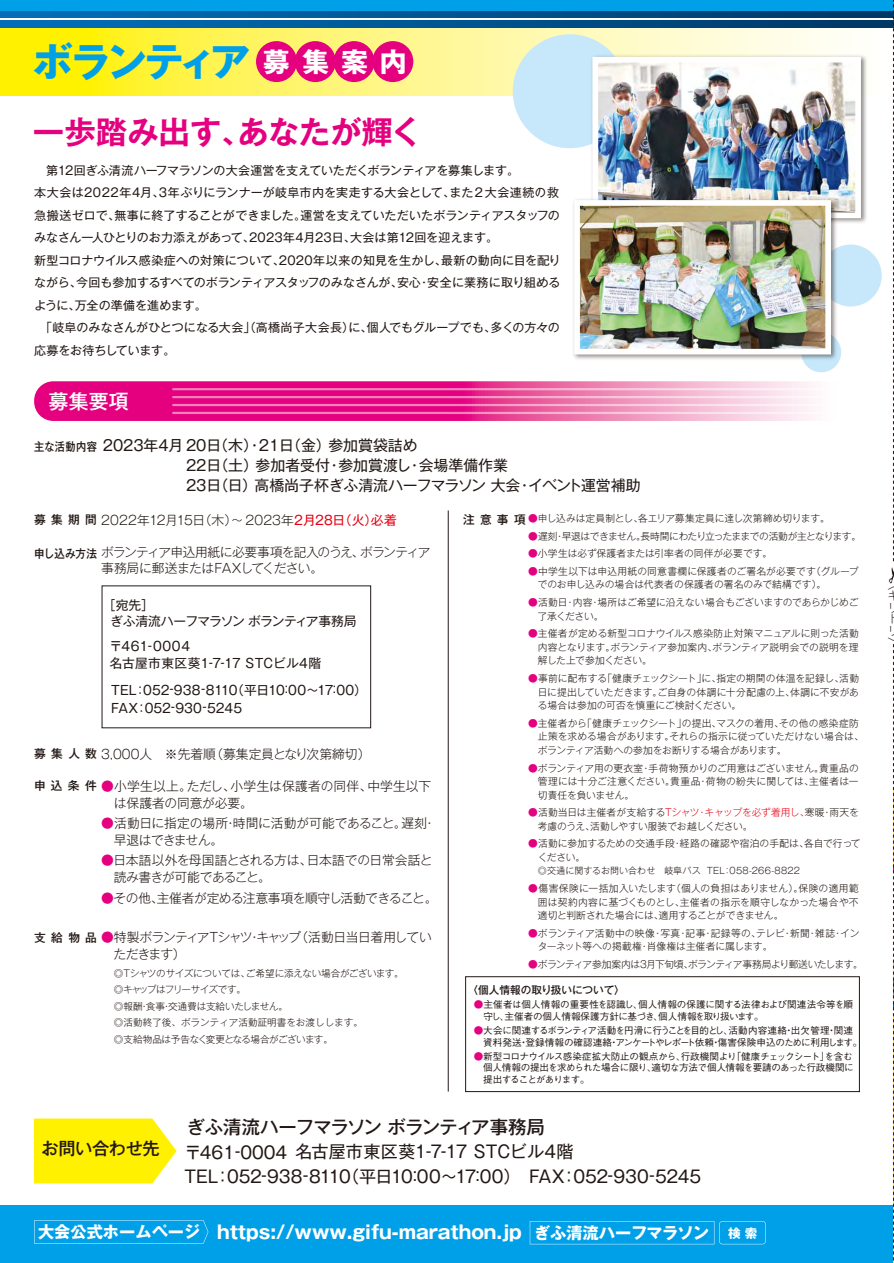
<style>
.page{position:relative;width:894px;height:1263px;background:#fff}
.page>*{position:absolute;margin:0;border:0;box-sizing:border-box;transform-origin:0 0}
.t1{font:700 39.9px "Gothic MB101 Pro";letter-spacing:-.1em;color:#00a0e9}
.t2{font:700 31.5px "Gothic MB101 Pro De";letter-spacing:-.01em;color:#e4007f}
.t3{font:500 19.95px "Gothic MB101 Pro";color:#fff}
.t4{font:700 18.45px "Gothic MB101 Pro";color:#fff}
.t5{font:500 18.45px "Gothic MB101 Pro";letter-spacing:-.04em;color:#221815}
.t6{font:500 17.25px "Gothic MB101 Pro";letter-spacing:-.025em;color:#221815}
.t7{font:17.1px "Gothic MB101 Pro";color:#221815}
.t8{font:14.85px/20.2px "Gothic MB101 Pro";color:#221815}
.t9{font:300 12.75px/17.1px "Gothic MB101 Pro";letter-spacing:-.025em;color:#221815}
.t10{font:300 12.75px "Gothic MB101 Pro";color:#221815}
.t11{font:12.75px/18px "Gothic MB101 Pro";color:#221815}
.t12{font:300 12.75px "Gothic MB101 Pro";letter-spacing:.01em;color:#221815}
.t13{font:300 12.75px "Gothic MB101 Pro";letter-spacing:-.06em;color:#221815}
.t14{font:300 12.75px "Gothic MB101 Pro";letter-spacing:-.05em;color:#221815}
.t15{font:12.75px/16.6px "Gothic MB101 Pro";letter-spacing:.03em;color:#221815}
.t16{font:12.75px/16.5px "Gothic MB101 Pro";letter-spacing:-.035em;color:#221815}
.t17{font:12px/22.5px "Gothic MB101 Pro";letter-spacing:-.005em;color:#221815}
.t18{font:500 11.7px "Gothic MB101 Pro";letter-spacing:.04em;color:#221815;scale:.87 1}
.t19{font:500 11.7px "Gothic MB101 Pro";letter-spacing:.04em;color:#221815}
.t20{font:300 11.55px "Gothic MB101 Pro";color:#221815}
.t21{font:500 10.65px "Gothic MB101 Pro";color:#221815}
.t22{font:300 9.75px/13.5px "Gothic MB101 Pro";letter-spacing:-.005em;color:#221815}
.t23{font:300 9.75px "Gothic MB101 Pro";letter-spacing:-.05em;color:#221815}
.t24{font:500 9.6px "Gothic BBB Pr 6";letter-spacing:-.03em;color:#221815}
.t25{font:500 9.6px/11.6px "Gothic BBB Pr 6";letter-spacing:-.05em;color:#221815}
.t26{font:300 9.6px/16.5px "Gothic MB101 Pro";color:#221815}
.t27{font:500 9.6px "Gothic BBB Pr 6";letter-spacing:-.005em;color:#221815}
.t28{font:300 9.6px "Gothic MB101 Pro";letter-spacing:-.025em;color:#221815}
.t29{font:300 9.6px "Gothic MB101 Pro";letter-spacing:-.1em;color:#221815}
.t30{font:300 9px "Gothic MB101 Pro";letter-spacing:.015em;color:#221815}
.s1{font-size:26.85px;color:#fff}
.s2{font-weight:500;font-size:11.7px}
.s3{font-weight:400;color:#e60012}
.s4{color:#e4007f}
.s5{color:#e60012}
.s6{font-size:16.2px}
.s7{font-size:12.6px}
</style>
<div class="page">
<svg style="left:0;top:28px;width:841px;height:67px;background:#fef355"></svg>
<div style="left:0;top:1205px;width:893px;height:58px;background:#00a0e9"></div>
<div style="left:256px;top:41px;width:41px;height:41px;background:#e4007f;border-radius:50%"></div>
<div style="left:295px;top:41px;width:41px;height:41px;background:#e4007f;border-radius:50%"></div>
<div style="left:333px;top:41px;width:41px;height:41px;background:#e4007f;border-radius:50%"></div>
<div style="left:372px;top:41px;width:41px;height:41px;background:#e4007f;border-radius:50%"></div>
<svg style="left:34px;top:1118px;width:143px;height:65px;background:#fff218"></svg>
<div style="left:465px;top:976px;width:394px;height:116px;border:1px solid #221815"></div>
<hr style="left:448px;top:510px;width:1px;height:581px;background:#221815">
<svg style="left:34px;top:381px;width:781px;height:40px;background:#ea459d"></svg>
<hr style="left:173px;top:388px;width:684px;height:2px;background:#fff">
<hr style="left:173px;top:396px;width:684px;height:2px;background:#fff">
<hr style="left:173px;top:404px;width:684px;height:2px;background:#fff">
<hr style="left:173px;top:412px;width:684px;height:2px;background:#fff">
<div style="left:512px;top:34px;width:114px;height:114px;background:#c7e8fa;border-radius:50%"></div>
<div style="left:819px;top:244px;width:62px;height:62px;background:#c7e8fa;border-radius:50%"></div>
<svg style="left:529px;top:1221px;width:236px;height:23px"></svg>
<svg style="left:34px;top:1220px;width:174px;height:23px"></svg>
<img style="left:538px;top:30px;width:344px;height:261px">
<img style="left:599px;top:64px;width:254px;height:147px">
<div style="left:592px;top:57px;width:268px;height:161px;border:6px solid #fff"></div>
<img style="left:565px;top:181px;width:286px;height:192px">
<img style="left:581px;top:207px;width:243px;height:140px">
<div style="left:574px;top:200px;width:257px;height:154px;border:6px solid #fff"></div>
<div style="left:0;top:11px;width:893px;height:17px;background:linear-gradient(to right,#0370bb,#003866)"></div>
<hr style="left:0;top:19px;width:893px;height:1px;background:#fff">
<div style="left:0;top:0;width:893px;height:11px;background:#00a0e9"></div>
<svg style="left:884px;top:0;width:10px;height:1263px"></svg>
<h1 class="t1" style="left:33px;top:29px;width:375px">ボランティア<span class="s1">募集案内</span></h1>
<h2 class="t2" style="left:33px;top:105px;width:391px">一歩踏み出す、あなたが輝く</h2>
<p class="t17" style="left:34px;top:157px;width:528px">　第12回ぎふ清流ハーフマラソンの大会運営を支えていただくボランティアを募集します。<br>本大会は2022年4月、3年ぶりにランナーが岐阜市内を実走する大会として、また２大会連続の救急搬送ゼロで、無事に終了することができました。運営を支えていただいたボランティアスタッフのみなさん一人ひとりのお力添えがあって、2023年4月23日、大会は第12回を迎えます。<br>新型コロナウイルス感染症への対策について、2020年以来の知見を生かし、最新の動向に目を配りながら、今回も参加するすべてのボランティアスタッフのみなさんが、安心・安全に業務に取り組めるように、万全の準備を進めます。<br>　「岐阜のみなさんがひとつになる大会」（高橋尚子大会長）に、個人でもグループでも、多くの方々の応募をお待ちしています。</p>
<h3 class="t3" style="left:49px;top:385px;width:82px">募集要項</h3>
<h3 class="t8" style="left:186px;top:433px;width:456px;text-indent:-83px">2023年4月 20日（木）・21日（金）参加賞袋詰め<br>22日（土）参加者受付・参加賞渡し・会場準備作業<br>23日（日）高橋尚子杯ぎふ清流ハーフマラソン 大会・イベント運営補助</h3>
<p class="t18" style="left:34px;top:436px;width:74px">主な活動内容</p>
<h3 class="t12" style="left:34px;top:509px;width:364px"><span class="s2">募集期間</span> 2022年12月15日（木）～2023年<span class="s3">2月28日（火）必着</span></h3>
<h3 class="t13" style="left:34px;top:541px;width:398px"><span class="s2">申し込み方法</span>ボランティア申込用紙に必要事項を記入のうえ、ボランティア</h3>
<h3 class="t9" style="left:101px;top:558px;width:224px">事務局に郵送またはFAXしてください。</h3>
<h3 class="t16" style="left:110px;top:595px;width:248px;text-indent:-7px">［宛先］<br>ぎふ清流ハーフマラソン ボランティア事務局</h3>
<h3 class="t15" style="left:110px;top:636px;width:213px">〒461-0004<br>名古屋市東区葵1-7-17 STCビル4階</h3>
<h3 class="t11" style="left:111px;top:679px;width:257px">TEL：052-938-8110（平日10:00～17:00）<br>FAX：052-930-5245</h3>
<h3 class="t10" style="left:34px;top:743px;width:338px"><span class="s2">募集人数</span> 3,000人　※先着順（募集定員となり次第締切）</h3>
<h3 class="t10" style="left:34px;top:775px;width:399px"><span class="s2">申込条件</span> <span class="s4">●</span>小学生以上。ただし、小学生は保護者の同伴、中学生以下</h3>
<h3 class="t10" style="left:114px;top:793px;width:141px">は保護者の同意が必要。</h3>
<h3 class="t9" style="left:114px;top:813px;width:324px;text-indent:-13px"><span class="s4">●</span>活動日に指定の場所・時間に活動が可能であること。遅刻・早退はできません。</h3>
<h3 class="t9" style="left:114px;top:850px;width:320px;text-indent:-13px"><span class="s4">●</span>日本語以外を母国語とされる方は、日本語での日常会話と読み書きが可能であること。</h3>
<h3 class="t9" style="left:101px;top:888px;width:338px"><span class="s4">●</span>その他、主催者が定める注意事項を順守し活動できること。</h3>
<h3 class="t14" style="left:34px;top:926px;width:399px"><span class="s2">支給物品</span> <span class="s4">●</span>特製ボランティアTシャツ・キャップ（活動日当日着用してい</h3>
<h3 class="t9" style="left:113px;top:944px;width:74px">ただきます）</h3>
<p class="t28" style="left:114px;top:965px;width:291px">◎Tシャツのサイズについては、ご希望に添えない場合がございます。</p>
<p class="t26" style="left:114px;top:997px;width:251px">◎報酬・食事・交通費は支給いたしません。<br>◎活動終了後、ボランティア活動証明書をお渡しします。◎支給物品は予告なく変更となる場合がございます。</p>
<p class="t29" style="left:114px;top:982px;width:134px">◎キャップはフリーサイズです。</p>
<p class="t22" style="left:528px;top:510px;width:303px"><span class="s4">●</span>申し込みは定員制とし、各エリア募集定員に達し次第締め切ります。</p>
<p class="t23" style="left:528px;top:528px;width:334px"><span class="s4">●</span>遅刻・早退はできません。長時間にわたり立ったままでの活動が主となります。</p>
<p class="t22" style="left:528px;top:545px;width:246px"><span class="s4">●</span>小学生は必ず保護者または引率者の同伴が必要です。</p>
<p class="t22" style="left:537px;top:563px;width:322px;text-indent:-10px"><span class="s4">●</span>中学生以下は申込用紙の同意書欄に保護者のご署名が必要です（グループでのお申し込みの場合は代表者の保護者の署名のみで結構です）。</p>
<p class="t22" style="left:537px;top:594px;width:322px;text-indent:-10px"><span class="s4">●</span>活動日・内容・場所はご希望に沿えない場合もございますのであらかじめご了承ください。</p>
<p class="t22" style="left:537px;top:625px;width:322px;text-align:justify;text-indent:-10px"><span class="s4">●</span>主催者が定める新型コロナウイルス感染防止対策マニュアルに則った活動内容となります。ボランティア参加案内、ボランティア説明会での説明を理解した上で参加ください。</p>
<p class="t22" style="left:537px;top:670px;width:323px;text-align:justify;text-indent:-10px"><span class="s4">●</span>事前に配布する「健康チェックシート」に、指定の期間の体温を記録し、活動日に提出していただきます。ご自身の体調に十分配慮の上、体調に不安がある場合は参加の可否を慎重にご検討ください。</p>
<p class="t22" style="left:537px;top:715px;width:327px;text-indent:-10px"><span class="s4">●</span>主催者から「健康チェックシート」の提出、マスクの着用、その他の感染症防止策を求める場合があります。それらの指示に従っていただけない場合は、ボランティア活動への参加をお断りする場合があります。</p>
<p class="t22" style="left:537px;top:760px;width:322px;text-align:justify;text-indent:-10px"><span class="s4">●</span>ボランティア用の更衣室・手荷物預かりのご用意はございません。貴重品の管理には十分ご注意ください。貴重品・荷物の紛失に関しては、主催者は一切責任を負いません。</p>
<p class="t22" style="left:537px;top:804px;width:322px;text-indent:-10px"><span class="s4">●</span>活動当日は主催者が支給する<span class="s5">Tシャツ・キャップを必ず着用し、</span>寒暖・雨天を考慮のうえ、活動しやすい服装でお越しください。</p>
<p class="t22" style="left:537px;top:836px;width:324px;text-indent:-10px"><span class="s4">●</span>活動に参加するための交通手段・経路の確認や宿泊の手配は、各自で行ってください。</p>
<p class="t30" style="left:537px;top:863px;width:264px">◎交通に関するお問い合わせ　岐阜バス TEL：058-266-8822</p>
<p class="t22" style="left:537px;top:880px;width:322px;text-align:justify;text-indent:-10px"><span class="s4">●</span>傷害保険に一括加入いたします（個人の負担はありません）。保険の適用範囲は契約内容に基づくものとし、主催者の指示を順守しなかった場合や不適切と判断された場合には、適用することができません。</p>
<p class="t22" style="left:537px;top:925px;width:323px;text-indent:-10px"><span class="s4">●</span>ボランティア活動中の映像・写真・記事・記録等の、テレビ・新聞・雑誌・インターネット等への掲載権・肖像権は主催者に属します。</p>
<p class="t23" style="left:528px;top:956px;width:336px"><span class="s4">●</span>ボランティア参加案内は3月下旬頃、ボランティア事務局より郵送いたします。</p>
<p class="t19" style="left:463px;top:510px;width:64px">注意事項</p>
<p class="t21" style="left:467px;top:981px;width:159px">〈個人情報の取り扱いについて〉</p>
<p class="t27" style="left:473px;top:997px;width:381px"><span class="s4">●</span>主催者は個人情報の重要性を認識し、個人情報の保護に関する法律および関連法令等を順</p>
<p class="t24" style="left:473px;top:1023px;width:381px"><span class="s4">●</span>大会に関連するボランティア活動を円滑に行うことを目的とし、活動内容連絡・出欠管理・関連</p>
<p class="t24" style="left:483px;top:1008px;width:282px">守し、主催者の個人情報保護方針に基づき、個人情報を取り扱います。</p>
<p class="t24" style="left:483px;top:1034px;width:380px">資料発送・登録情報の確認連絡・アンケートやレポート依頼・傷害保険申込のために利用します。</p>
<p class="t25" style="left:483px;top:1050px;width:372px;text-indent:-10px"><span class="s4">●</span>新型コロナウイルス感染症拡大防止の観点から、行政機関より「健康チェックシート」を含む個人情報の提出を求められた場合に限り、適切な方法で個人情報を要請のあった行政機関に提出することがあります。</p>
<h3 class="t6" style="left:42px;top:1134px;width:120px">お問い合わせ先</h3>
<h3 class="t5" style="left:186px;top:1112px;width:360px">ぎふ清流ハーフマラソン ボランティア事務局</h3>
<h3 class="t7" style="left:184px;top:1138px;width:390px">〒461-0004 名古屋市東区葵1-7-17 STCビル4階</h3>
<h3 class="t7" style="left:184px;top:1162px;width:518px">TEL：052-938-8110（平日10:00～17:00）　FAX：052-930-5245</h3>
<h3 class="t4" style="left:38px;top:1217px;width:720px"><span class="s6">大会公式ホームページ</span> https://www.gifu-marathon.jp <span class="s6">ぎふ清流ハーフマラソン</span> <span class="s7">検 索</span></h3>
<p class="t20" style="left:887px;top:574px;width:13px">〈</p>
<p class="t20" style="left:887px;top:586px;width:13px">キ</p>
<p class="t20" style="left:887px;top:598px;width:13px">リ</p>
<p class="t20" style="left:887px;top:621px;width:13px">リ</p>
<p class="t20" style="left:887px;top:633px;width:13px">〉</p>
</div>
